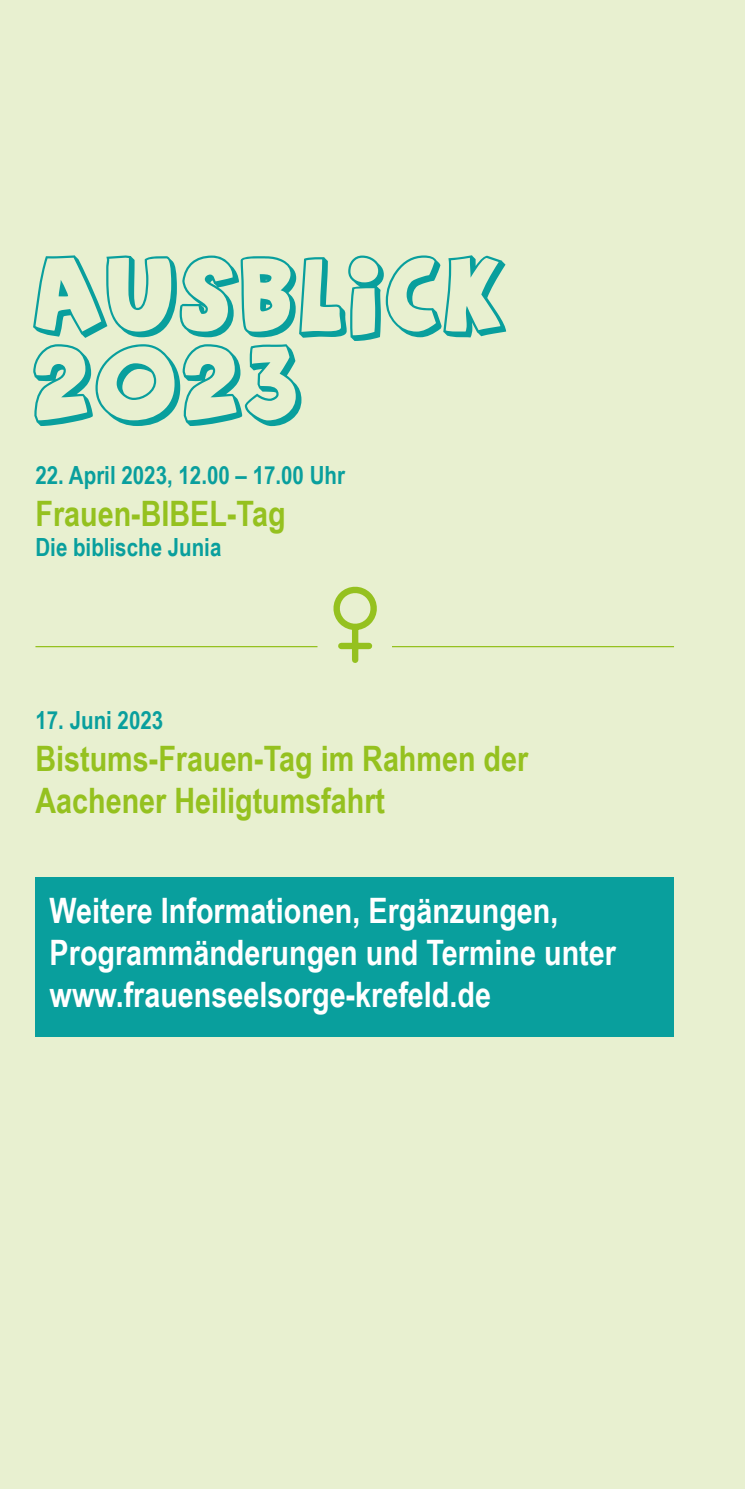
<style>
.page{position:relative;width:745px;height:1489px;background:#fff}
.page>*{position:absolute;margin:0;border:0;box-sizing:border-box;transform-origin:0 0}
.t1{font:74px/88.8px "Agent Orange";color:#099f9d}
.t2{font:700 35px/42px "Arial Narrow";color:#fff}
.t3{font:700 35px/42px "Arial Narrow";color:#95c11f}
.t4{font:700 25px "Arial Narrow";color:#099f9d}
</style>
<div class="page">
<div style="left:0;top:0;width:744px;height:1488px;background:#e8f0d0"></div>
<hr style="left:35px;top:646px;width:282px;height:1px;background:#95c11f">
<svg style="left:333px;top:586px;width:44px;height:77px"></svg>
<hr style="left:392px;top:646px;width:281px;height:1px;background:#95c11f">
<div style="left:35px;top:877px;width:638px;height:159px;background:#099f9d"></div>
<h1 class="t1" style="left:35px;top:253px;width:476px">AUSBLICK<br>2023</h1>
<p class="t4" style="left:35px;top:456px;width:311px">22. April 2023, 12.00 – 17.00 Uhr</p>
<p class="t3" style="left:35px;top:491px;width:251px">Frauen-BIBEL-Tag</p>
<p class="t4" style="left:35px;top:528px;width:187px">Die biblische Junia</p>
<p class="t4" style="left:35px;top:701px;width:129px">17. Juni 2023</p>
<p class="t3" style="left:35px;top:736px;width:494px">Bistums-Frauen-Tag im Rahmen der<br>Aachener Heiligtumsfahrt</p>
<p class="t2" style="left:50px;top:887px;width:567px">Weitere Informationen, Ergänzungen,<br>Programmänderungen und Termine unter www.frauenseelsorge-krefeld.de</p>
</div>
